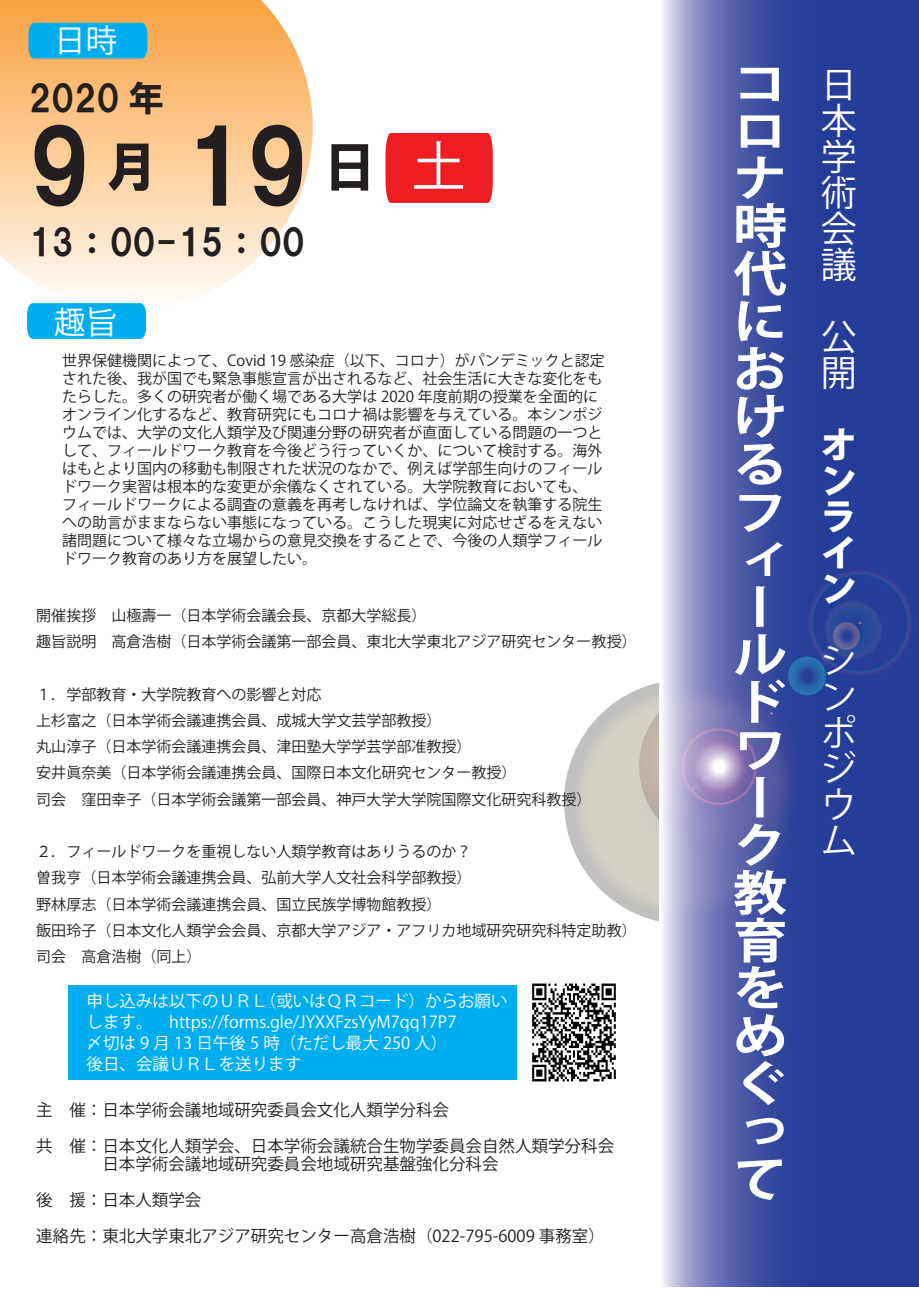
<style>
.page{position:relative;width:919px;height:1289px;background:#fff}
.page>*{position:absolute;margin:0;border:0;box-sizing:border-box;transform-origin:0 0}
.t1{font:99.75px "HGS Soei Kakugothic UB";color:#231f20}
.t2{font:54px "Koz Go Pr 6 N";color:#fff}
.t3{font:700 47.55px/47.5px "Koz Go Pr 6 N";color:#fff;scale:1.13 1}
.t4{font:36px "HGS Soei Kakugothic UB";color:#231f20}
.t5{font:36px/36px "Koz Go Pr 6 N";color:#fff}
.t6{font:800 36px/36px "Koz Go Pr 6 N";color:#fff;text-align:justify}
.t7{font:31.5px "Koz Go Pro";color:#fff}
.t8{font:16.5px/36px "Koz Go Pro";color:#231f20}
.t9{font:16.5px/21px "Koz Go Pro";color:#fff}
.t10{font:15px/18px "Koz Go Pro";color:#231f20}
.t11{font:15px/26.2px "Koz Go Pr 6 N";color:#231f20}
</style>
<div class="page">
<div style="left:68px;top:984px;width:448px;height:95px;background:#00aeef"></div>
<svg style="left:663px;top:0;width:255px;height:1286px;background:#4658a6"></svg>
<svg style="left:564px;top:680px;width:239px;height:244px;background:#aeafc1"></svg>
<svg style="left:639px;top:685px;width:159px;height:162px;background:#8787b9"></svg>
<svg style="left:679px;top:725px;width:79px;height:81px"></svg>
<svg style="left:685px;top:732px;width:67px;height:68px;background:#a999c6"></svg>
<svg style="left:799px;top:561px;width:119px;height:122px;background:#274198"></svg>
<svg style="left:832px;top:622px;width:27px;height:27px"></svg>
<svg style="left:809px;top:640px;width:32px;height:33px"></svg>
<svg style="left:692px;top:776px;width:16px;height:17px"></svg>
<svg style="left:788px;top:656px;width:38px;height:39px"></svg>
<svg style="left:0;top:0;width:313px;height:296px;background:#fcd0a0"></svg>
<img style="left:532px;top:983px;width:84px;height:99px">
<div style="left:28px;top:23px;width:119px;height:36px;background:#00aeef"></div>
<svg style="left:27px;top:303px;width:119px;height:36px;background:#05afef"></svg>
<div style="left:385px;top:133px;width:107px;height:70px;background:#ee1d23"></div>
<h3 class="t7" style="left:54px;top:20px;width:64px">日時</h3>
<h3 class="t4" style="left:29px;top:80px;width:137px">2020 年</h3>
<h1 class="t1" style="left:29px;top:116px;width:349px">9<sup>月</sup> 19<sup>日</sup></h1>
<h3 class="t4" style="left:29px;top:224px;width:277px">13：00-15：00</h3>
<h3 class="t7" style="left:54px;top:302px;width:64px">趣旨</h3>
<h2 class="t2" style="left:411px;top:136px;width:55px">土</h2>
<p class="t10" style="left:62px;top:352px;width:544px">世界保健機関によって、Covid 19 感染症（以下、コロナ）がパンデミックと認定された後、我が国でも緊急事態宣言が出されるなど、社会生活に大きな変化をもたらした。多くの研究者が働く場である大学は 2020 年度前期の授業を全面的にオンライン化するなど、教育研究にもコロナ禍は影響を与えている。本シンポジウムでは、大学の文化人類学及び関連分野の研究者が直面している問題の一つとして、フィールドワーク教育を今後どう行っていくか、について検討する。海外はもとより国内の移動も制限された状況のなかで、例えば学部生向けのフィールドワーク実習は根本的な変更が余儀なくされている。大学院教育においても、フィールドワークによる調査の意義を再考しなければ、学位論文を執筆する院生への助言がままならない事態になっている。こうした現実に対応せざるをえない諸問題について様々な立場からの意見交換をすることで、今後の人類学フィールドワーク教育のあり方を展望したい。</p>
<p class="t11" style="left:36px;top:602px;width:391px">開催挨拶　山極壽一（日本学術会議会長、京都大学総長）</p>
<p class="t11" style="left:36px;top:628px;width:601px">趣旨説明　高倉浩樹（日本学術会議第一部会員、東北大学東北アジア研究センター教授）</p>
<p class="t11" style="left:36px;top:681px;width:556px">１．学部教育・大学院教育への影響と対応<br>上杉富之（日本学術会議連携会員、成城大学文芸学部教授）<br>丸山淳子（日本学術会議連携会員、津田塾大学学芸学部准教授）<br>安井眞奈美（日本学術会議連携会員、国際日本文化研究センター教授）<br>司会　窪田幸子（日本学術会議第一部会員、神戸大学大学院国際文化研究科教授）</p>
<p class="t11" style="left:36px;top:838px;width:601px">２．フィールドワークを重視しない人類学教育はありうるのか？<br>曽我亨（日本学術会議連携会員、弘前大学人文社会科学部教授）<br>野林厚志（日本学術会議連携会員、国立民族学博物館教授）<br>飯田玲子（日本文化人類学会会員、京都大学アジア・アフリカ地域研究研究科特定助教）司会　高倉浩樹（同上）</p>
<p class="t9" style="left:87px;top:990px;width:422px">申し込みは以下のＵＲＬ（或いはＱＲコード）からお願いします。　https://forms.gle/JYXXFzsYyM7qq17P7<br>〆切は 9 月 13 日午後 5 時（ただし最大 250 人）<br>後日、会議ＵＲＬを送ります</p>
<p class="t8" style="left:36px;top:1092px;width:579px">主　催：日本学術会議地域研究委員会文化人類学分科会<br>共　催：日本文化人類学会、日本学術会議統合生物学委員会自然人類学分科会</p>
<p class="t8" style="left:36px;top:1146px;width:570px">　　　　日本学術会議地域研究委員会地域研究基盤強化分科会<br>後　援：日本人類学会<br>連絡先：東北大学東北アジア研究センター高倉浩樹（022-795-6009 事務室）</p>
<h3 class="t3" style="left:733px;top:60px;width:48px">コロナ時代におけるフィールドワーク教育をめぐって</h3>
<h3 class="t5" style="left:820px;top:67px;width:37px">日本学術会議</h3>
<h3 class="t5" style="left:820px;top:319px;width:36px">公開</h3>
<h3 class="t6" style="left:820px;top:427px;width:35px">オンライン</h3>
<h3 class="t5" style="left:820px;top:643px;width:36px;text-align:justify">シンポジウム</h3>
</div>
